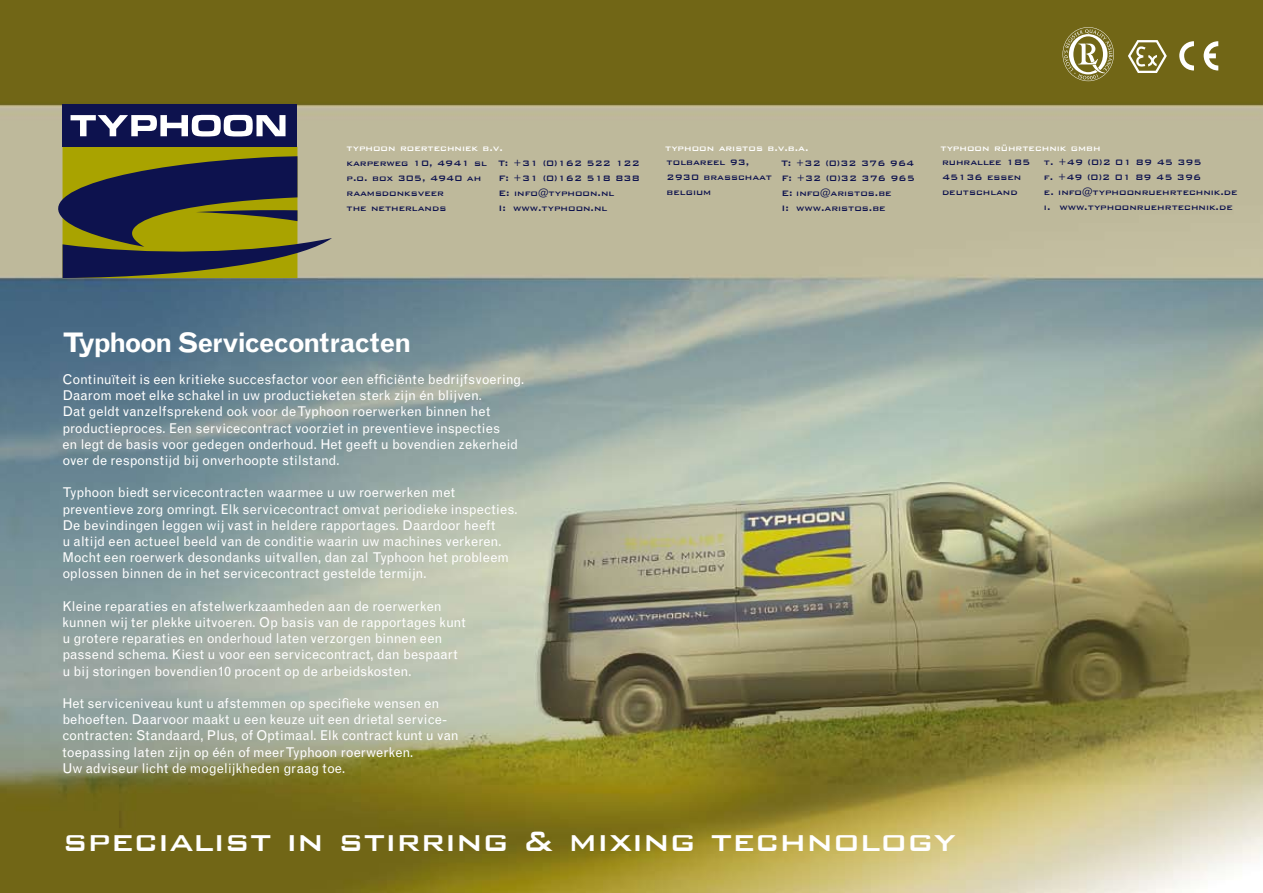
<style>
.page{position:relative;width:1263px;height:893px;background:#fff}
.page>*{position:absolute;margin:0;border:0;box-sizing:border-box;transform-origin:0 0}
.t1{font:500 37.5px "Bank Gothic";color:#fff}
.t2{font:700 27px "Grotesque";letter-spacing:-.06em;color:#fff}
.t3{font:13.5px/16.2px "Grotesque";color:#fff}
.t4{font:500 10.5px/15px "Bank Gothic";color:#0d124e}
.t5{font:500 10.5px "Bank Gothic";color:#fff}
.s1{color:#fff}
.s2{font-style:inherit}
</style>
<div class="page">
<img style="left:0;top:0;width:1263px;height:893px">
<div style="left:63px;top:104px;width:234px;height:43px;background:#0d124e"></div>
<svg style="left:29px;top:147px;width:303px;height:131px;background:#6c6a42"></svg>
<svg style="left:71px;top:115px;width:214px;height:21px"></svg>
<svg style="left:1062px;top:27px;width:52px;height:54px"></svg>
<svg style="left:1128px;top:40px;width:39px;height:33px"></svg>
<svg style="left:1179px;top:41px;width:15px;height:30px"></svg>
<svg style="left:1204px;top:41px;width:14px;height:30px"></svg>
<p class="t4" style="left:781px;top:140px;width:135px;text-indent:-116px"><span class="s1">typhoon aristos b.v.b.a.<br></span><span class="s2">T</span>: +32 (0)32 376 964<br>F: +32 (0)32 376 965<br>E: info@aristos.be<br>I: www.aristos.be</p>
<p class="t5" style="left:347px;top:140px;width:158px">typhoon roertechniek b.v.</p>
<p class="t4" style="left:347px;top:155px;width:142px">karperweg 10, 4941 sl p.o. box 305, 4940 ah raamsdonksveer<br>the netherlands</p>
<p class="t4" style="left:498px;top:155px;width:143px">T: +31 (0)162 522 122<br>F: +31 (0)162 518 838<br>E: info@typhoon.nl<br>I: www.typhoon.nl</p>
<p class="t4" style="left:667px;top:154px;width:107px">tolbareel 93,<br>2930 brasschaat belgium</p>
<p class="t5" style="left:940px;top:140px;width:162px">typhoon rührtechnik gmbh</p>
<p class="t4" style="left:1044px;top:154px;width:195px">t. +49 (0)2 01 89 45 395<br>f. +49 (0)2 01 89 45 396<br>e. info@typhoonruehrtechnik.de i. www.typhoonruehrtechnik.de</p>
<p class="t4" style="left:942px;top:154px;width:90px">ruhrallee 185<br>45136 essen deutschland</p>
<h2 class="t2" style="left:62px;top:326px;width:351px">Typhoon Servicecontracten</h2>
<p class="t3" style="left:62px;top:371px;width:463px">Continuïteit is een kritieke succesfactor voor een efficiënte bedrijfsvoering.<br>Daarom moet elke schakel in uw productieketen sterk zijn én blijven.<br>Dat geldt vanzelfsprekend ook voor de Typhoon roerwerken binnen het productieproces. Een servicecontract voorziet in preventieve inspecties<br>en legt de basis voor gedegen onderhoud. Het geeft u bovendien zekerheid over de responstijd bij onverhoopte stilstand.</p>
<p class="t3" style="left:62px;top:485px;width:457px">Typhoon biedt servicecontracten waarmee u uw roerwerken met preventieve zorg omringt. Elk servicecontract omvat periodieke inspecties.<br>De bevindingen leggen wij vast in heldere rapportages. Daardoor heeft<br>u altijd een actueel beeld van de conditie waarin uw machines verkeren.<br>Mocht een roerwerk desondanks uitvallen, dan zal Typhoon het probleem oplossen binnen de in het servicecontract gestelde termijn.</p>
<p class="t3" style="left:62px;top:598px;width:405px">Kleine reparaties en afstelwerkzaamheden aan de roerwerken kunnen wij ter plekke uitvoeren. Op basis van de rapportages kunt u grotere reparaties en onderhoud laten verzorgen binnen een passend schema. Kiest u voor een servicecontract, dan bespaart u bij storingen bovendien10 procent op de arbeidskosten.</p>
<p class="t3" style="left:62px;top:695px;width:398px">Het serviceniveau kunt u afstemmen op specifieke wensen en behoeften. Daarvoor maakt u een keuze uit een drietal service&shy;contracten: Standaard, Plus, of Optimaal. Elk contract kunt u van toepassing laten zijn op één of meer Typhoon roerwerken.<br>Uw adviseur licht de mogelijkheden graag toe.</p>
<h1 class="t1" style="left:63px;top:812px;width:894px">specialist in stirring &amp; mixing technology</h1>
</div>
